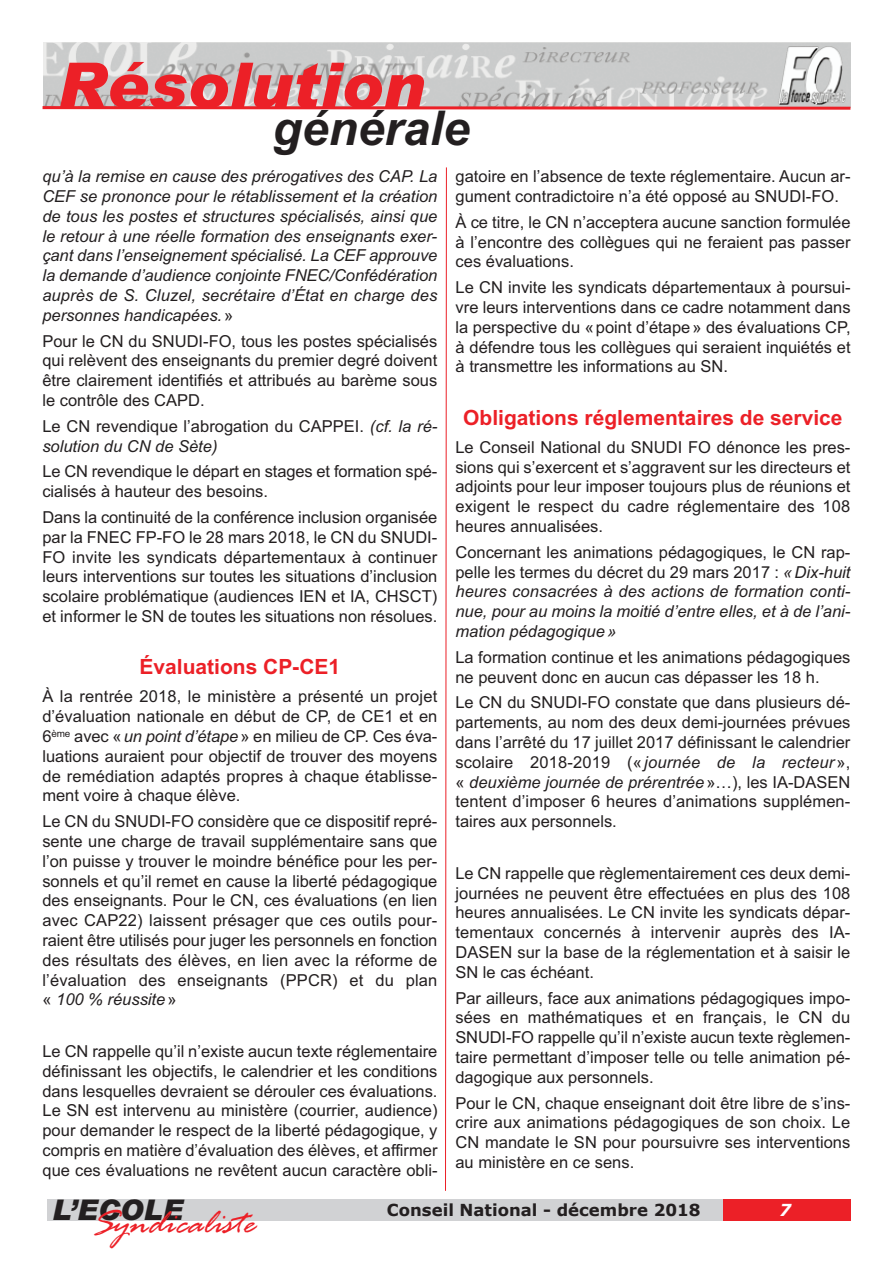
<style>
.page{position:relative;width:893px;height:1263px;background:#fff}
.page>*{position:absolute;margin:0;border:0;box-sizing:border-box;transform-origin:0 0}
.t1{font:italic 900 63px "Arial";color:#ec2027}
.t2{font:italic 700 48px "Arial";color:#231f20}
.t3{font:italic 36px "Rage";color:#ec2027}
.t4{font:italic 900 28.5px "Arial";color:#231f20}
.t5{font:700 21px "Arial";color:#ec2027}
.t6{font:16.5px/19.8px "Arial";color:#231f20;text-align:justify}
.t7{font:italic 16.5px/19.8px "Arial";color:#231f20;text-align:justify}
.t8{font:700 16.5px "Verdana";color:#231f20}
.t9{font:italic 700 16.5px "Verdana";color:#fff}
.s1{font-style:normal}
.s2{font-style:italic}
</style>
<div class="page">
<img style="left:44px;top:43px;width:806px;height:62px">
<div style="left:47px;top:1199px;width:785px;height:21px;background:#d1d2d4"></div>
<div style="left:723px;top:1199px;width:127px;height:21px;background:#ec2027"></div>
<svg style="left:42px;top:105px;width:809px;height:5px;background:#e56b6f"></svg>
<svg style="left:445px;top:167px;width:2px;height:1024px;background:#f48e92"></svg>
<h1 class="t1" style="left:57px;top:49px;width:369px">Résolution</h1>
<h2 class="t2" style="left:272px;top:101px;width:199px">générale</h2>
<p class="t7" style="left:42px;top:166px;width:397px">qu’à la remise en cause des prérogatives des CAP. La CEF se prononce pour le rétablissement et la création de tous les postes et structures spécialisés, ainsi que le retour à une réelle formation des enseignants exer&shy;çant dans l’enseignement spécialisé. La CEF approuve la demande d’audience conjointe FNEC/Confédération auprès de S. Cluzel, secrétaire d’État en charge des personnes handicapées.<span class="s1">»</span></p>
<p class="t6" style="left:42px;top:331px;width:397px">Pour le CN du SNUDI-FO, tous les postes spécialisés qui relèvent des enseignants du premier degré doivent être clairement identifiés et attribués au barème sous le contrôle des CAPD.</p>
<p class="t6" style="left:42px;top:416px;width:397px">Le CN revendique l’abrogation du CAPPEI. <span class="s2">(cf. la ré&shy;solution du CN de Sète)</span></p>
<p class="t6" style="left:42px;top:462px;width:397px">Le CN revendique le départ en stages et formation spé&shy;cialisés à hauteur des besoins.</p>
<p class="t6" style="left:42px;top:507px;width:397px">Dans la continuité de la conférence inclusion organisée par la FNEC FP-FO le 28 mars 2018, le CN du SNUDI-FO invite les syndicats départementaux à continuer leurs interventions sur toutes les situations d’inclusion scolaire problématique (audiences IEN et IA, CHSCT) et informer le SN de toutes les situations non résolues.</p>
<p class="t5" style="left:140px;top:655px;width:202px">Évaluations CP-CE1</p>
<p class="t6" style="left:42px;top:687px;width:397px">À la rentrée 2018, le ministère a présenté un projet d’évaluation nationale en début de CP, de CE1 et en 6<sup>ème</sup> avec «<span class="s2">un point d’étape</span>» en milieu de CP. Ces éva&shy;luations auraient pour objectif de trouver des moyens de remédiation adaptés propres à chaque établisse&shy;ment voire à chaque élève.</p>
<p class="t6" style="left:42px;top:812px;width:397px">Le CN du SNUDI-FO considère que ce dispositif repré&shy;sente une charge de travail supplémentaire sans que l’on puisse y trouver le moindre bénéfice pour les per&shy;sonnels et qu’il remet en cause la liberté pédagogique des enseignants. Pour le CN, ces évaluations (en lien avec CAP22) laissent présager que ces outils pour&shy;raient être utilisés pour juger les personnels en fonction des résultats des élèves, en lien avec la réforme de l’évaluation des enseignants (PPCR) et du plan « <span class="s2">100 % réussite</span>»</p>
<p class="t6" style="left:42px;top:1041px;width:397px">Le CN rappelle qu’il n’existe aucun texte réglementaire définissant les objectifs, le calendrier et les conditions dans lesquelles devraient se dérouler ces évaluations.<br>Le SN est intervenu au ministère (courrier, audience) pour demander le respect de la liberté pédagogique, y compris en matière d’évaluation des élèves, et affirmer que ces évaluations ne revêtent aucun caractère obli-</p>
<p class="t6" style="left:456px;top:166px;width:397px">gatoire en l’absence de texte réglementaire. Aucun ar&shy;gument contradictoire n’a été opposé au SNUDI-FO.</p>
<p class="t6" style="left:456px;top:212px;width:397px">À ce titre, le CN n’acceptera aucune sanction formulée à l’encontre des collègues qui ne feraient pas passer ces évaluations.</p>
<p class="t6" style="left:456px;top:277px;width:397px">Le CN invite les syndicats départementaux à poursui&shy;vre leurs interventions dans ce cadre notamment dans la perspective du «point d’étape» des évaluations CP, à défendre tous les collègues qui seraient inquiétés et à transmettre les informations au SN.</p>
<p class="t5" style="left:463px;top:405px;width:381px">Obligations réglementaires de service</p>
<p class="t6" style="left:455px;top:437px;width:397px">Le Conseil National du SNUDI FO dénonce les pres&shy;sions qui s’exercent et s’aggravent sur les directeurs et adjoints pour leur imposer toujours plus de réunions et exigent le respect du cadre réglementaire des 108 heures annualisées.</p>
<p class="t7" style="left:455px;top:542px;width:397px"><span class="s1">Concernant les animations pédagogiques, le CN rap&shy;pelle les termes du décret du 29 mars 2017 :</span> «Dix-huit heures consacrées à des actions de formation conti&shy;nue, pour au moins la moitié d’entre elles, et à de l’ani&shy;mation pédagogique»</p>
<p class="t6" style="left:455px;top:647px;width:397px">La formation continue et les animations pédagogiques ne peuvent donc en aucun cas dépasser les 18 h.</p>
<p class="t6" style="left:455px;top:693px;width:397px">Le CN du SNUDI-FO constate que dans plusieurs dé&shy;partements, au nom des deux demi-journées prévues dans l’arrêté du 17 juillet 2017 définissant le calendrier scolaire 2018-2019 («<span class="s2">journée de la recteur</span>», « <span class="s2">deuxième journée de prérentrée</span>»…), les IA-DASEN tentent d’imposer 6 heures d’animations supplémen&shy;taires aux personnels.</p>
<p class="t6" style="left:455px;top:863px;width:397px">Le CN rappelle que règlementairement ces deux demi&shy;journées ne peuvent être effectuées en plus des 108 heures annualisées. Le CN invite les syndicats dépar&shy;tementaux concernés à intervenir auprès des IA-DASEN sur la base de la réglementation et à saisir le SN le cas échéant.</p>
<p class="t6" style="left:455px;top:988px;width:397px">Par ailleurs, face aux animations pédagogiques impo&shy;sées en mathématiques et en français, le CN du SNUDI-FO rappelle qu’il n’existe aucun texte règlemen&shy;taire permettant d’imposer telle ou telle animation pé&shy;dagogique aux personnels.</p>
<p class="t6" style="left:455px;top:1093px;width:397px">Pour le CN, chaque enseignant doit être libre de s’ins&shy;crire aux animations pédagogiques de son choix. Le CN mandate le SN pour poursuivre ses interventions au ministère en ce sens.</p>
<h3 class="t4" style="left:52px;top:1194px;width:133px">L’ECOLE</h3>
<p class="t8" style="left:387px;top:1199px;width:315px">Conseil National - décembre 2018</p>
<p class="t9" style="left:780px;top:1199px;width:13px">7</p>
<h3 class="t3" style="left:90px;top:1200px;width:175px">Sy ndicaliste</h3>
</div>
